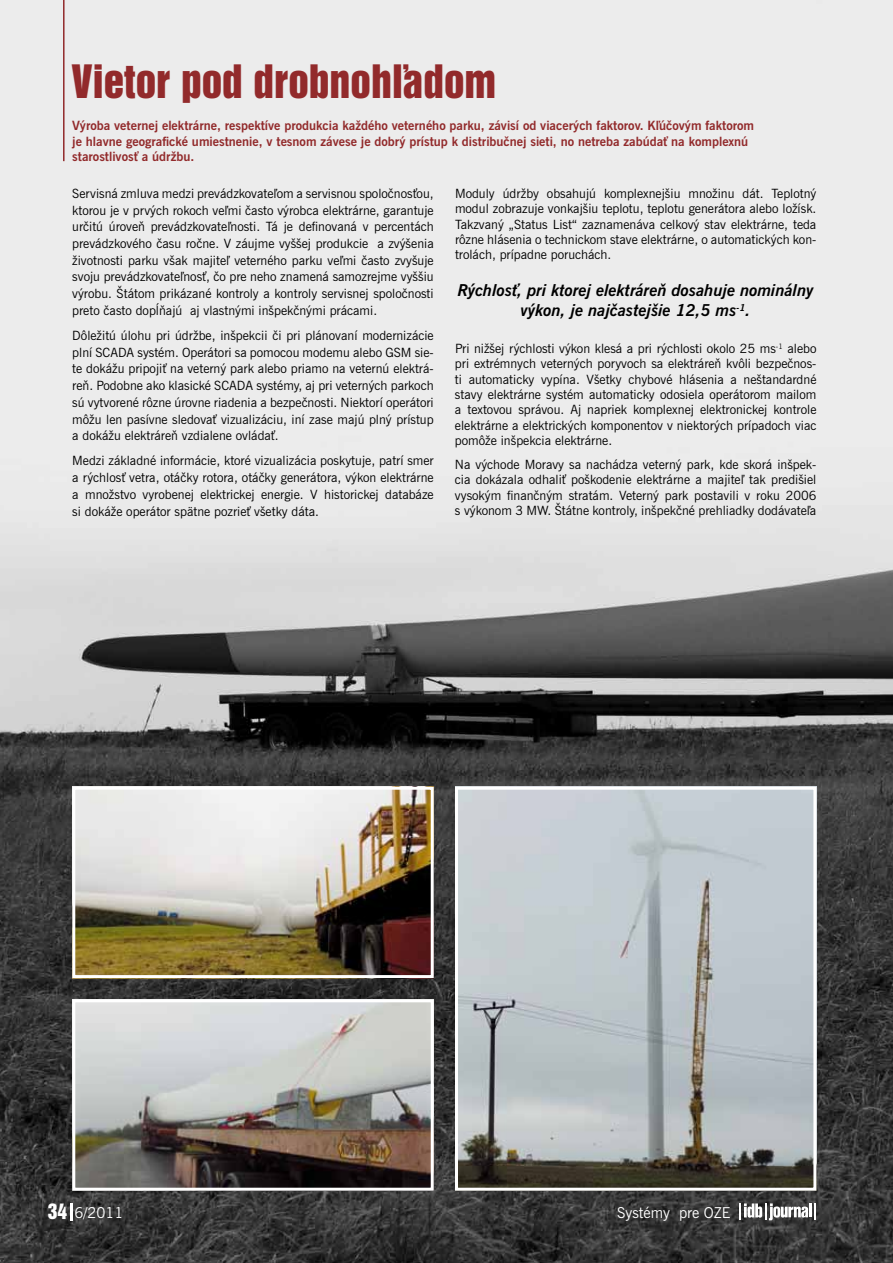
<style>
.page{position:relative;width:893px;height:1263px;background:#fff}
.page>*{position:absolute;margin:0;border:0;box-sizing:border-box;transform-origin:0 0}
.t1{font:42px "Swiss 921 AT Regular A";color:#922a2b}
.t2{font:italic 700 16.5px/20px "News Gothic AT";color:#000;text-align:center}
.t3{font:15px "News Gothic AT";color:#fff}
.t4{font:12.75px/16.6px "News Gothic AT";color:#000;text-align:justify}
.t5{font:700 12.75px/15.5px "News Gothic AT";color:#922a2b}
.s1{font-family:"Swiss 921 AT Regular A";font-size:19.5px}
</style>
<div class="page">
<img style="left:0;top:0;width:893px;height:1263px">
<img style="left:76px;top:791px;width:354px;height:183px">
<div style="left:72px;top:787px;width:362px;height:191px;border:3px solid #fff"></div>
<img style="left:459px;top:791px;width:353px;height:396px">
<div style="left:455px;top:787px;width:361px;height:404px;border:3px solid #fff"></div>
<img style="left:76px;top:1003px;width:354px;height:184px">
<div style="left:72px;top:999px;width:362px;height:192px;border:3px solid #fff"></div>
<svg style="left:70px;top:1203px;width:2px;height:17px"></svg>
<svg style="left:739px;top:1203px;width:77px;height:17px"></svg>
<hr style="left:63px;top:0;width:2px;height:161px;background:#922a2b">
<h1 class="t1" style="left:72px;top:54px;width:426px">Vietor pod drobnohľadom</h1>
<p class="t5" style="left:72px;top:118px;width:683px">Výroba veternej elektrárne, respektíve produkcia každého veterného parku, závisí od viacerých faktorov. Kľúčovým faktorom je hlavne geografické umiestnenie, v tesnom závese je dobrý prístup k distribučnej sieti, no netreba zabúdať na komplexnú starostlivosť a údržbu.</p>
<p class="t4" style="left:72px;top:185px;width:363px">Servisná zmluva medzi prevádzkovateľom a servisnou spoločnosťou, ktorou je v prvých rokoch veľmi často výrobca elektrárne, garantuje určitú úroveň prevádzkovateľnosti. Tá je definovaná v percentách prevádzkového času ročne. V záujme vyššej produkcie a zvýšenia životnosti parku však majiteľ veterného parku veľmi často zvyšuje svoju prevádzkovateľnosť, čo pre neho znamená samozrejme vyššiu výrobu. Štátom prikázané kontroly a kontroly servisnej spoločnosti preto často dopĺňajú aj vlastnými inšpekčnými prácami.</p>
<p class="t4" style="left:72px;top:327px;width:363px">Dôležitú úlohu pri údržbe, inšpekcii či pri plánovaní modernizácie plní SCADA systém. Operátori sa pomocou modemu alebo GSM sie&shy;te dokážu pripojiť na veterný park alebo priamo na veternú elektrá&shy;reň. Podobne ako klasické SCADA systémy, aj pri veterných parkoch sú vytvorené rôzne úrovne riadenia a bezpečnosti. Niektorí operátori môžu len pasívne sledovať vizualizáciu, iní zase majú plný prístup a dokážu elektráreň vzdialene ovládať.</p>
<p class="t4" style="left:72px;top:452px;width:363px">Medzi základné informácie, ktoré vizualizácia poskytuje, patrí smer a rýchlosť vetra, otáčky rotora, otáčky generátora, výkon elektrárne a množstvo vyrobenej elektrickej energie. V historickej databáze si dokáže operátor spätne pozrieť všetky dáta.</p>
<p class="t4" style="left:455px;top:185px;width:363px;line-height:15.5px">Moduly údržby obsahujú komplexnejšiu množinu dát. Teplotný modul zobrazuje vonkajšiu teplotu, teplotu generátora alebo ložísk.<br>Takzvaný „Status List“ zaznamenáva celkový stav elektrárne, teda rôzne hlásenia o technickom stave elektrárne, o automatických kon&shy;trolách, prípadne poruchách.</p>
<p class="t2" style="left:458px;top:280px;width:357px">Rýchlosť, pri ktorej elektráreň dosahuje nominálny výkon, je najčastejšie 12,5 ms<sup>-1</sup>.</p>
<p class="t4" style="left:455px;top:340px;width:363px;line-height:15.5px">Pri nižšej rýchlosti výkon klesá a pri rýchlosti okolo 25 ms<sup>-1</sup> alebo pri extrémnych veterných poryvoch sa elektráreň kvôli bezpečnos&shy;ti automaticky vypína. Všetky chybové hlásenia a neštandardné stavy elektrárne systém automaticky odosiela operátorom mailom a textovou správou. Aj napriek komplexnej elektronickej kontrole elektrárne a elektrických komponentov v niektorých prípadoch viac pomôže inšpekcia elektrárne.</p>
<p class="t4" style="left:455px;top:457px;width:363px;line-height:15.5px">Na východe Moravy sa nachádza veterný park, kde skorá inšpek&shy;cia dokázala odhaliť poškodenie elektrárne a majiteľ tak predišiel vysokým finančným stratám. Veterný park postavili v roku 2006 s výkonom 3 MW. Štátne kontroly, inšpekčné prehliadky dodávateľa</p>
<p class="t3" style="left:48px;top:1203px;width:77px"><span class="s1">34</span> 6/2011</p>
<p class="t3" style="left:617px;top:1203px;width:115px">Systémy pre OZE</p>
</div>
